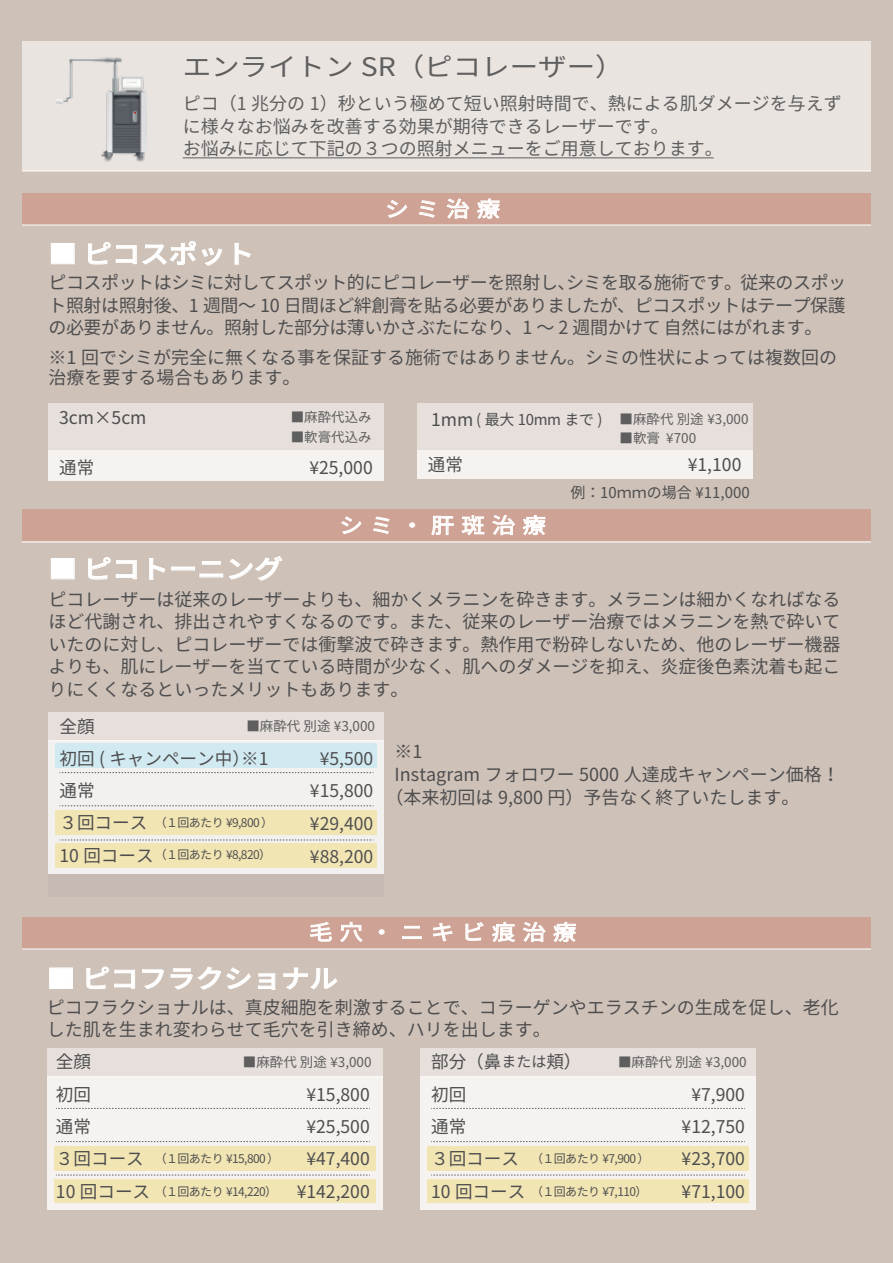
<style>
.page{position:relative;width:893px;height:1263px;background:#fff}
.page>*{position:absolute;margin:0;border:0;box-sizing:border-box;transform-origin:0 0}
.t1{font:500 25.5px "Noto Sans JP";color:#fff;scale:1.12 1}
.t2{font:25.5px "Noto Sans JP";color:#5f5f5f;scale:1.12 1}
.t3{font:21px "Noto Sans JP";letter-spacing:.3em;color:#fff;scale:1.12 1}
.t4{font:18px/22.5px "Noto Sans JP";color:#4e4e4f}
.t5{font:18px/22.5px "Noto Sans JP";color:#5f5f5f}
.t6{font:17.55px/32.2px "Noto Sans JP";color:#4e4e4f}
.t7{font:17.55px "Noto Sans JP";color:#505050}
.t8{font:15px "Noto Sans JP";color:#4e4e4f}
.t9{font:13.5px "Noto Sans JP";color:#5e5e5e}
.t10{font:12px "Noto Sans JP";letter-spacing:-.05em;color:#505050}
.s1{font-size:17.55px;color:#4e4e4f}
.s2{font-size:15px;color:#4e4e4f}
.s3{font-size:15px}
</style>
<div class="page">
<div style="left:0;top:0;width:893px;height:1262px;background:#cec1b8"></div>
<div style="left:22px;top:41px;width:848px;height:130px;background:#eae4e0"></div>
<div style="left:22px;top:917px;width:848px;height:32px;background:#cea294"></div>
<svg style="left:310px;top:922px;width:22px;height:20px"></svg>
<svg style="left:340px;top:921px;width:23px;height:21px"></svg>
<svg style="left:379px;top:929px;width:6px;height:5px"></svg>
<svg style="left:402px;top:925px;width:20px;height:14px"></svg>
<svg style="left:433px;top:922px;width:20px;height:20px"></svg>
<svg style="left:465px;top:922px;width:19px;height:19px"></svg>
<svg style="left:492px;top:921px;width:24px;height:21px"></svg>
<svg style="left:522px;top:922px;width:24px;height:20px"></svg>
<svg style="left:553px;top:921px;width:24px;height:21px"></svg>
<div style="left:49px;top:967px;width:24px;height:22px;border:1px solid #fff"></div>
<svg style="left:86px;top:966px;width:49px;height:23px"></svg>
<svg style="left:142px;top:966px;width:109px;height:24px"></svg>
<svg style="left:258px;top:973px;width:18px;height:17px"></svg>
<svg style="left:283px;top:967px;width:55px;height:23px"></svg>
<div style="left:420px;top:1076px;width:336px;height:134px;background:#f5f2f0"></div>
<div style="left:427px;top:1146px;width:322px;height:25px;background:#f2e5b4"></div>
<div style="left:420px;top:1048px;width:336px;height:28px;background:#e6dfdb"></div>
<svg style="left:431px;top:1108px;width:314px;height:1px"></svg>
<svg style="left:431px;top:1141px;width:314px;height:1px"></svg>
<svg style="left:431px;top:1175px;width:314px;height:1px"></svg>
<div style="left:47px;top:1076px;width:336px;height:134px;background:#f5f2f0"></div>
<div style="left:54px;top:1179px;width:322px;height:24px;background:#f2e5b4"></div>
<div style="left:427px;top:1179px;width:322px;height:24px;background:#f2e5b4"></div>
<div style="left:47px;top:1048px;width:336px;height:28px;background:#e6dfdb"></div>
<svg style="left:56px;top:1108px;width:314px;height:1px"></svg>
<svg style="left:56px;top:1141px;width:314px;height:1px"></svg>
<svg style="left:56px;top:1175px;width:314px;height:1px"></svg>
<div style="left:54px;top:1146px;width:322px;height:24px;background:#f2e5b4"></div>
<hr style="left:22px;top:948px;width:848px;height:1px;background:#fff">
<img style="left:57px;top:57px;width:90px;height:105px">
<div style="left:51px;top:243px;width:24px;height:21px;border:1px solid #fff"></div>
<svg style="left:88px;top:241px;width:135px;height:25px"></svg>
<svg style="left:234px;top:243px;width:17px;height:22px"></svg>
<div style="left:51px;top:558px;width:24px;height:21px;border:1px solid #fff"></div>
<svg style="left:88px;top:557px;width:49px;height:23px"></svg>
<svg style="left:149px;top:556px;width:134px;height:25px"></svg>
<div style="left:49px;top:403px;width:335px;height:47px;background:#e6dfdb"></div>
<div style="left:49px;top:450px;width:335px;height:31px;background:#f5f2f0"></div>
<div style="left:417px;top:450px;width:336px;height:28px;background:#f5f2f0"></div>
<div style="left:417px;top:403px;width:336px;height:47px;background:#e6dfdb"></div>
<div style="left:22px;top:193px;width:848px;height:32px;background:#cea294"></div>
<svg style="left:387px;top:200px;width:20px;height:18px"></svg>
<svg style="left:419px;top:200px;width:17px;height:18px"></svg>
<svg style="left:446px;top:198px;width:24px;height:21px"></svg>
<svg style="left:477px;top:198px;width:23px;height:21px"></svg>
<hr style="left:22px;top:225px;width:848px;height:1px;background:#fff">
<div style="left:22px;top:509px;width:848px;height:32px;background:#cea294"></div>
<svg style="left:341px;top:516px;width:21px;height:18px"></svg>
<svg style="left:373px;top:516px;width:17px;height:18px"></svg>
<svg style="left:409px;top:522px;width:6px;height:6px"></svg>
<svg style="left:431px;top:515px;width:23px;height:21px"></svg>
<svg style="left:461px;top:515px;width:24px;height:20px"></svg>
<svg style="left:492px;top:515px;width:23px;height:20px"></svg>
<svg style="left:522px;top:515px;width:24px;height:21px"></svg>
<hr style="left:22px;top:541px;width:848px;height:1px;background:#fff">
<div style="left:49px;top:740px;width:335px;height:157px;background:#c6bab2"></div>
<div style="left:49px;top:740px;width:335px;height:134px;background:#f3f1ef"></div>
<div style="left:56px;top:810px;width:321px;height:25px;background:#f2e5b4"></div>
<div style="left:56px;top:743px;width:321px;height:25px;background:#d1e9f0"></div>
<div style="left:56px;top:843px;width:321px;height:25px;background:#f2e5b4"></div>
<div style="left:49px;top:712px;width:335px;height:28px;background:#e6dfdb"></div>
<svg style="left:60px;top:772px;width:314px;height:1px"></svg>
<svg style="left:60px;top:805px;width:314px;height:1px"></svg>
<svg style="left:60px;top:840px;width:314px;height:1px"></svg>
<hr style="left:183px;top:157px;width:531px;height:1px;background:#5f5f5f">
<hr style="left:22px;top:170px;width:848px;height:1px;background:#fff">
<h1 class="t2" style="left:183px;top:53px;width:395px">エンライトン SR（ピコレーザー）</h1>
<p class="t5" style="left:183px;top:93px;width:660px">ピコ（1 兆分の 1）秒という極めて短い照射時間で、熱による肌ダメージを与えずに様々なお悩みを改善する効果が期待できるレーザーです。<br>お悩みに応じて下記の３つの照射メニューをご用意しております。</p>
<h1 class="t1" style="left:49px;top:240px;width:185px">■ ピコスポット</h1>
<p class="t3" style="left:385px;top:197px;width:104px">シミ治療</p>
<p class="t4" style="left:49px;top:272px;width:799px;text-align:justify">ピコスポットはシミに対してスポット的にピコレーザーを照射し、シミを取る施術です。従来のスポット照射は照射後、1 週間～ 10 日間ほど絆創膏を貼る必要がありましたが、ピコスポットはテープ保護の必要がありません。照射した部分は薄いかさぶたになり、1 ～ 2 週間かけて 自然にはがれます。</p>
<p class="t4" style="left:49px;top:348px;width:790px;line-height:19.5px">※1 回でシミが完全に無くなる事を保証する施術ではありません。シミの性状によっては複数回の治療を要する場合もあります。</p>
<p class="t6" style="left:59px;top:401px;width:89px">3cm×5cm</p>
<p class="t7" style="left:59px;top:458px;width:37px">通常</p>
<h1 class="t1" style="left:49px;top:555px;width:211px">■ ピコトーニング</h1>
<p class="t9" style="left:291px;top:410px;width:82px">■麻酔代込み</p>
<p class="t9" style="left:291px;top:429px;width:82px">■軟膏代込み</p>
<p class="t6" style="left:309px;top:452px;width:65px">¥25,000</p>
<p class="t9" style="left:431px;top:411px;width:319px"><span class="s1">1mm</span> <span class="s2">( 最大 10mm まで )</span> ■麻酔代 別途 ¥3,000</p>
<p class="t9" style="left:620px;top:430px;width:78px">■軟膏 ¥700</p>
<p class="t7" style="left:428px;top:455px;width:37px">通常</p>
<p class="t6" style="left:688px;top:449px;width:55px">¥1,100</p>
<p class="t8" style="left:571px;top:484px;width:181px">例： 10ｍｍの場合 ¥11,000</p>
<p class="t3" style="left:339px;top:513px;width:186px">シミ・肝斑治療</p>
<p class="t4" style="left:49px;top:588px;width:794px;text-align:justify">ピコレーザーは従来のレーザーよりも、細かくメラニンを砕きます。メラニンは細かくなればなるほど代謝され、排出されやすくなるのです。また、従来のレーザー治療ではメラニンを熱で砕いていたのに対し、ピコレーザーでは衝撃波で砕きます。熱作用で粉砕しないため、他のレーザー機器よりも、肌にレーザーを当てている時間が少なく、肌へのダメージを抑え、炎症後色素沈着も起こりにくくなるといったメリットもあります。</p>
<p class="t6" style="left:60px;top:710px;width:210px">全顔<br>初回 ( キャンペーン中）※1通常<br>３回コース<br>10 回コース</p>
<p class="t9" style="left:246px;top:719px;width:130px">■麻酔代 別途 ¥3,000</p>
<p class="t6" style="left:320px;top:742px;width:55px">¥5,500</p>
<p class="t7" style="left:310px;top:781px;width:65px">¥15,800</p>
<p class="t7" style="left:310px;top:813px;width:65px">¥29,400</p>
<p class="t10" style="left:155px;top:816px;width:120px">（１回あたり ¥9,800 ）</p>
<p class="t10" style="left:155px;top:848px;width:118px">（１回あたり ¥8,820）</p>
<p class="t7" style="left:310px;top:846px;width:65px">¥88,200</p>
<p class="t4" style="left:395px;top:741px;width:29px">※1</p>
<p class="t4" style="left:395px;top:763px;width:447px">Instagram フォロワー 5000 人達成キャンペーン価格！</p>
<p class="t4" style="left:386px;top:786px;width:415px">（本来初回は 9,800 円）予告なく終了いたします。</p>
<p class="t3" style="left:309px;top:920px;width:240px">毛穴・ニキビ痕治療</p>
<h1 class="t1" style="left:47px;top:964px;width:261px">■ ピコフラクショナル</h1>
<p class="t4" style="left:47px;top:996px;width:794px">ピコフラクショナルは、真皮細胞を刺激することで、コラーゲンやエラスチンの生成を促し、老化した肌を生まれ変わらせて毛穴を引き締め、ハリを出します。</p>
<p class="t6" style="left:56px;top:1046px;width:37px">全顔</p>
<p class="t9" style="left:243px;top:1054px;width:130px">■麻酔代 別途 ¥3,000</p>
<p class="t6" style="left:431px;top:1046px;width:152px">部分（鼻<span class="s3">または</span>頬）</p>
<p class="t9" style="left:618px;top:1054px;width:130px">■麻酔代 別途 ¥3,000</p>
<p class="t6" style="left:56px;top:1078px;width:96px">初回<br>通常<br>３回コース<br>10 回コース</p>
<p class="t6" style="left:297px;top:1078px;width:75px;text-align:center">¥15,800 ¥25,500 ¥47,400 ¥142,200</p>
<p class="t6" style="left:431px;top:1078px;width:96px">初回<br>通常<br>３回コース<br>10 回コース</p>
<p class="t6" style="left:682px;top:1078px;width:65px;text-align:center">¥7,900 ¥12,750 ¥23,700 ¥71,100</p>
<p class="t10" style="left:155px;top:1152px;width:126px">（１回あたり ¥15,800 ）</p>
<p class="t10" style="left:531px;top:1152px;width:120px">（１回あたり ¥7,900 ）</p>
<p class="t10" style="left:155px;top:1185px;width:124px">（１回あたり ¥14,220）</p>
<p class="t10" style="left:531px;top:1185px;width:118px">（１回あたり ¥7,110）</p>
</div>
